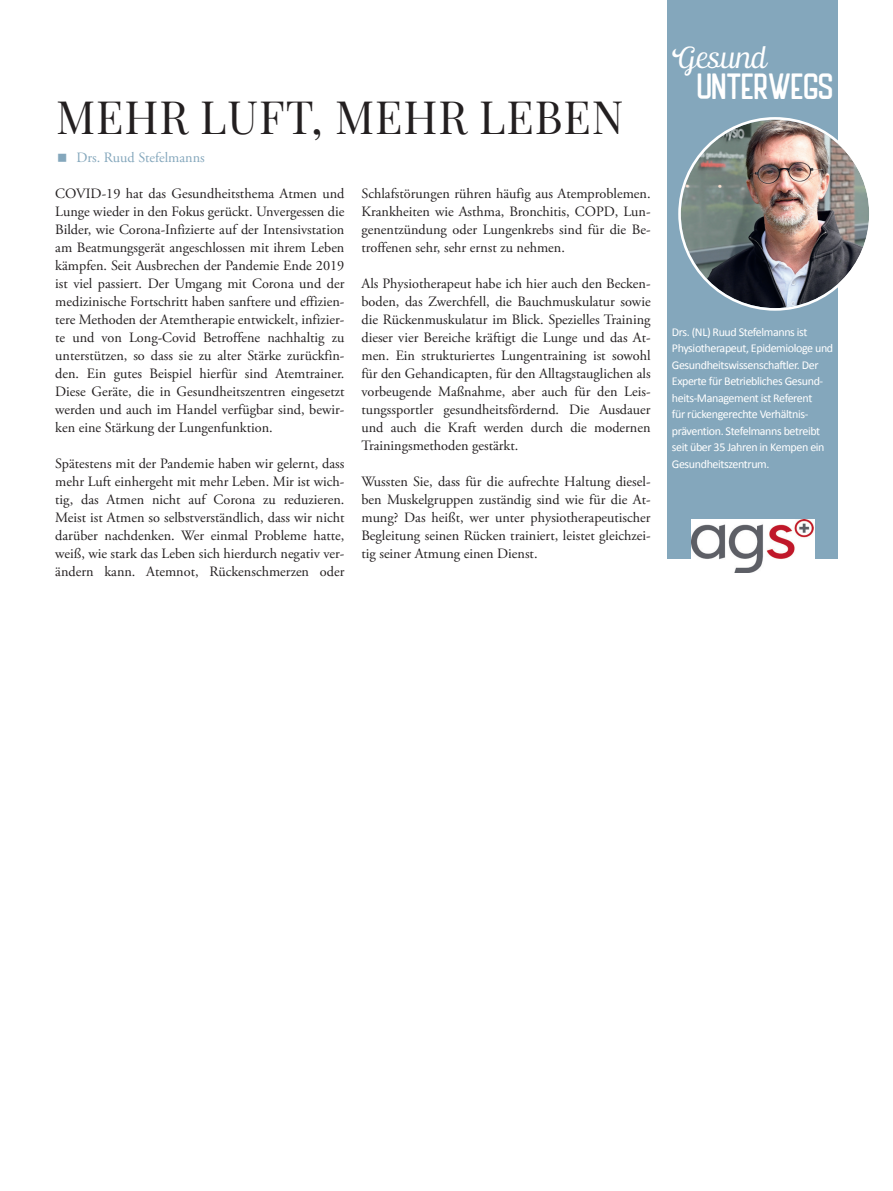
<style>
.page{position:relative;width:893px;height:1191px;background:#fff}
.page>*{position:absolute;margin:0;border:0;box-sizing:border-box;transform-origin:0 0}
.t1{font:45px "Playfair Display";letter-spacing:.02em;color:#231f20}
.t2{font:36.45px "HANDLER";color:#fff}
.t3{font:italic 300 30.9px "Ralsteda";color:#fff}
.t4{font:14.25px/18px "Adobe Garamond Pro";color:#231f20;text-align:justify}
.t5{font:14.25px "Adobe Garamond Pro";color:#84a7bc}
.t6{font:12px/16.5px "Calibri";letter-spacing:-.03em;color:#fff}
</style>
<div class="page">
<div style="left:668px;top:0;width:170px;height:558px;background:#84a7bc"></div>
<img style="left:681px;top:120px;width:188px;height:188px;border-radius:94px">
<img style="left:691px;top:519px;width:123px;height:53px">
<h1 class="t1" style="left:56px;top:82px;width:569px">MEHR LUFT, MEHR LEBEN</h1>
<p class="t5" style="left:77px;top:149px;width:130px">Drs. Ruud Stefelmanns</p>
<p class="t4" style="left:55px;top:185px;width:291px">COVID-19 hat das Gesundheitsthema Atmen und Lunge wieder in den Fokus gerückt. Unvergessen die Bilder, wie Corona-Infizierte auf der Intensivstation am Beatmungsgerät angeschlossen mit ihrem Leben kämpfen. Seit Ausbrechen der Pandemie Ende 2019 ist viel passiert. Der Umgang mit Corona und der medizinische Fortschritt haben sanftere und effizien&shy;tere Methoden der Atemtherapie entwickelt, infizier&shy;te und von Long-Covid Betroffene nachhaltig zu unterstützen, so dass sie zu alter Stärke zurückfin&shy;den. Ein gutes Beispiel hierfür sind Atemtrainer.<br>Diese Geräte, die in Gesundheitszentren eingesetzt werden und auch im Handel verfügbar sind, bewir&shy;ken eine Stärkung der Lungenfunktion.</p>
<p class="t4" style="left:55px;top:455px;width:291px">Spätestens mit der Pandemie haben wir gelernt, dass mehr Luft einhergeht mit mehr Leben. Mir ist wich&shy;tig, das Atmen nicht auf Corona zu reduzieren.<br>Meist ist Atmen so selbstverständlich, dass wir nicht darüber nachdenken. Wer einmal Probleme hatte, weiß, wie stark das Leben sich hierdurch negativ ver&shy;ändern kann. Atemnot, Rückenschmerzen oder</p>
<p class="t4" style="left:361px;top:185px;width:291px">Schlafstörungen rühren häufig aus Atemproblemen.<br>Krankheiten wie Asthma, Bronchitis, COPD, Lun&shy;genentzündung oder Lungenkrebs sind für die Be&shy;troffenen sehr, sehr ernst zu nehmen.</p>
<p class="t4" style="left:361px;top:275px;width:291px">Als Physiotherapeut habe ich hier auch den Becken&shy;boden, das Zwerchfell, die Bauchmuskulatur sowie die Rückenmuskulatur im Blick. Spezielles Training dieser vier Bereiche kräftigt die Lunge und das At&shy;men. Ein strukturiertes Lungentraining ist sowohl für den Gehandicapten, für den Alltagstauglichen als vorbeugende Maßnahme, aber auch für den Leis&shy;tungssportler gesundheitsfördernd. Die Ausdauer und auch die Kraft werden durch die modernen Trainingsmethoden gestärkt.</p>
<p class="t4" style="left:361px;top:473px;width:291px">Wussten Sie, dass für die aufrechte Haltung diesel&shy;ben Muskelgruppen zuständig sind wie für die At&shy;mung? Das heißt, wer unter physiotherapeutischer Begleitung seinen Rücken trainiert, leistet gleichzei&shy;tig seiner Atmung einen Dienst.</p>
<h3 class="t3" style="left:670px;top:39px;width:98px">Gesund</h3>
<h2 class="t2" style="left:698px;top:68px;width:138px">UNTERWEGS</h2>
<p class="t6" style="left:672px;top:323px;width:163px">Drs. (NL) Ruud Stefelmanns ist<br>Physiotherapeut, Epidemiologe und<br>Gesundheitswissenschaftler. Der<br>Experte für Betriebliches Gesund&shy;heits-Management ist Referent<br>für rückengerechte Verhältnis&shy;prävention. Stefelmanns betreibt seit über 35 Jahren in Kempen ein<br>Gesundheitszentrum.</p>
</div>
